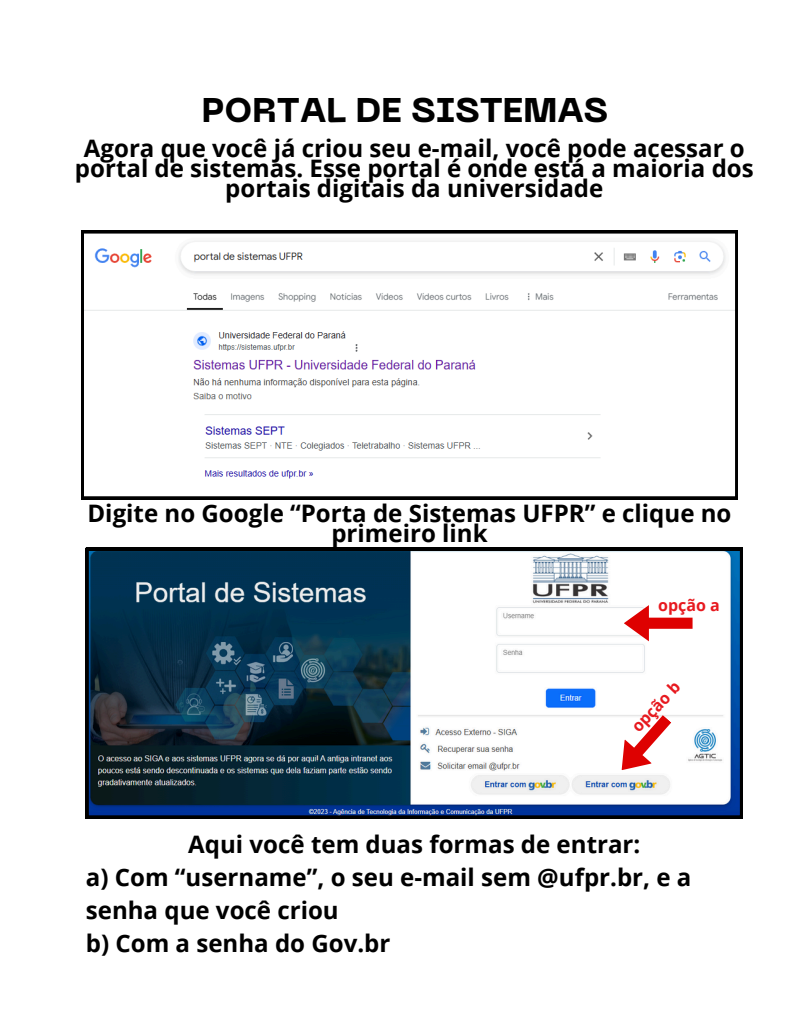
<style>
.page{position:relative;width:810px;height:1013px;background:#fff}
.page>*{position:absolute;margin:0;border:0;box-sizing:border-box;transform-origin:0 0}
.t1{font:800 34px "PP Neue Machina";color:#000}
.t2{font:700 24.1px/20.2px "Open Sans";color:#000;text-align:center}
.t3{font:700 16px "Open Sans";color:#e7191f}
</style>
<div class="page">
<svg style="left:81px;top:230px;width:657px;height:269px"></svg>
<svg style="left:86px;top:548px;width:657px;height:270px"></svg>
<svg style="left:624px;top:605px;width:68px;height:36px"></svg>
<svg style="left:622px;top:715px;width:49px;height:55px"></svg>
<h1 class="t1" style="left:202px;top:97px;width:408px">PORTAL DE SISTEMAS</h1>
<h2 class="t2" style="left:75px;top:137px;width:680px">Agora que você já criou seu e-mail, você pode acessar o portal de sistemas. Esse portal é onde está a maioria dos portais digitais da universidade</h2>
<p class="t2" style="left:88px;top:502px;width:646px">Digite no Google “Porta de Sistemas UFPR” e clique no primeiro link</p>
<p class="t3" style="left:658px;top:593px;width:63px">opção a</p>
<p class="t3" style="left:626px;top:721px;width:64px;rotate:-46deg">opção b</p>
<h2 class="t2" style="left:86px;top:827px;width:607px;line-height:33px;text-align:left;text-indent:102px">Aqui você tem duas formas de entrar:<br>a) Com “username”, o seu e-mail sem @ufpr.br, e a senha que você criou<br>b) Com a senha do Gov.br</h2>
</div>
